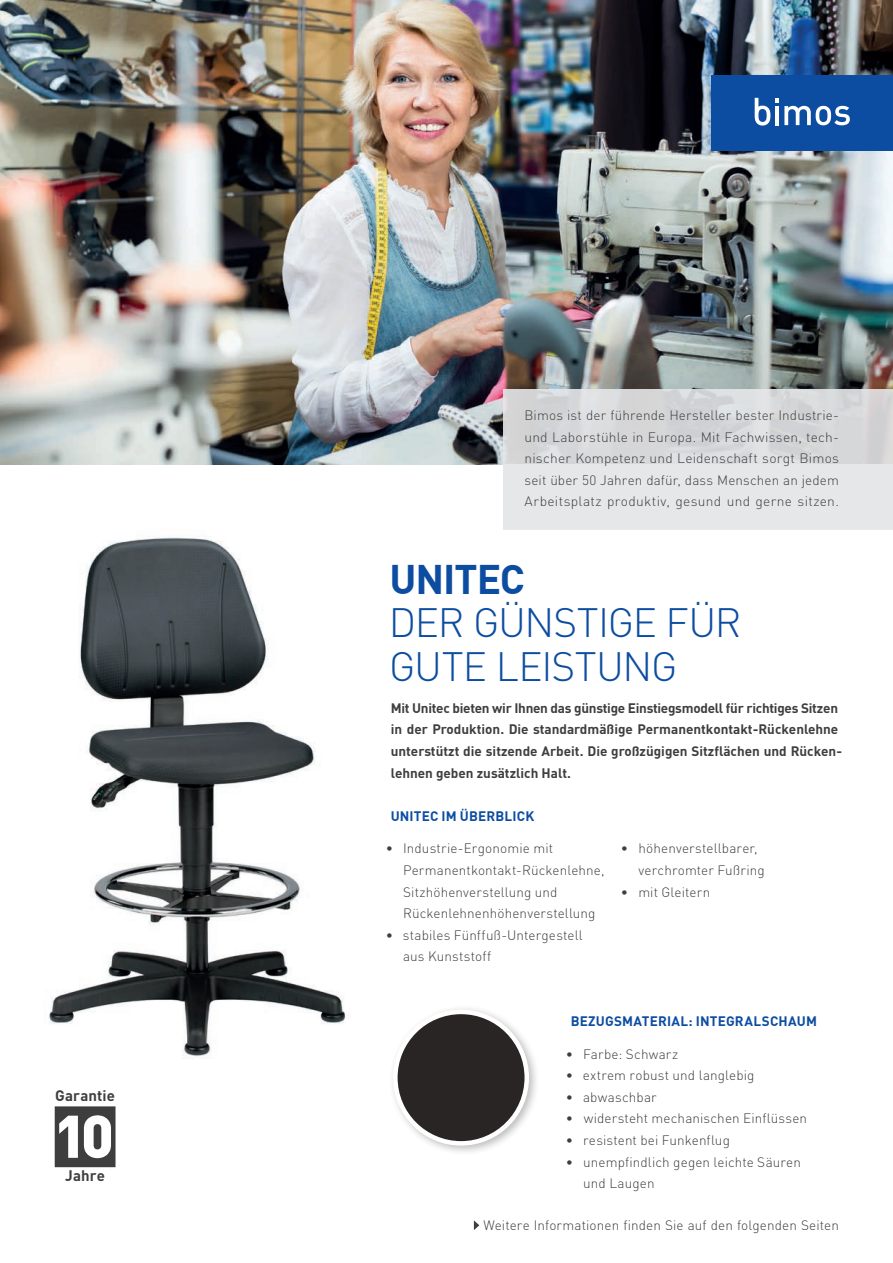
<style>
.page{position:relative;width:893px;height:1263px;background:#fff}
.page>*{position:absolute;margin:0;border:0;box-sizing:border-box;transform-origin:0 0}
.t1{font:300 40.5px/43.2px "DIN";letter-spacing:-.03em;color:#0d4da1}
.t2{font:700 40.5px "DIN";letter-spacing:-.03em;color:#0d4da1}
.t3{font:700 15px "DIN";letter-spacing:.01em;color:#3e3e3f}
.t4{font:300 13.5px/21.6px "DIN";letter-spacing:.01em;color:#3e3e3f}
.t5{font:700 13.5px/21.6px "DIN";color:#3e3e3f}
.t6{font:700 13.5px "DIN";letter-spacing:.015em;color:#0d4da1}
</style>
<div class="page">
<img style="left:48px;top:536px;width:298px;height:523px">
<img style="left:0;top:0;width:893px;height:464px">
<div style="left:388px;top:1004px;width:152px;height:153px;background:#231f20;opacity:.3"></div>
<div style="left:395px;top:1012px;width:132px;height:131px;background:#2a2525;border-radius:50%"></div>
<div style="left:393px;top:1010px;width:136px;height:135px;border:4px solid #fff;border-radius:50%"></div>
<div style="left:711px;top:76px;width:182px;height:75px;background:#0d4da1"></div>
<svg style="left:755px;top:98px;width:95px;height:28px"></svg>
<svg style="left:474px;top:1220px;width:5px;height:10px"></svg>
<svg style="left:55px;top:1106px;width:61px;height:61px"></svg>
<div style="left:503px;top:389px;width:390px;height:140px;background:linear-gradient(to bottom,#d2d3d5,#e9eaec)"></div>
<p class="t3" style="left:55px;top:1086px;width:61px">Garantie</p>
<p class="t3" style="left:65px;top:1166px;width:41px">Jahre</p>
<p class="t4" style="left:524px;top:404px;width:316px;text-align:justify">Bimos ist der führende Hersteller bester Industrie&shy;und Laborstühle in Europa. Mit Fachwissen, tech&shy;nischer Kompetenz und Leidenschaft sorgt Bimos seit über 50 Jahren dafür, dass Menschen an jedem Arbeitsplatz produktiv, gesund und gerne sitzen.</p>
<h1 class="t2" style="left:390px;top:553px;width:137px">UNITEC</h1>
<h1 class="t1" style="left:389px;top:601px;width:354px">DER GÜNSTIGE FÜR<br>GUTE LEISTUNG</h1>
<p class="t5" style="left:391px;top:697px;width:453px">Mit Unitec bieten wir Ihnen das günstige Einstiegsmodell für richtiges Sitzen in der Produktion. Die standardmäßige Permanentkontakt-Rückenlehne unterstützt die sitzende Arbeit. Die großzügigen Sitzflächen und Rücken&shy;lehnen geben zusätzlich Halt.</p>
<p class="t6" style="left:391px;top:807px;width:145px">UNITEC IM ÜBERBLICK</p>
<p class="t4" style="left:403px;top:837px;width:203px;text-indent:-17px">• Industrie-Ergonomie mit<br>Permanentkontakt-Rückenlehne,<br>Sitzhöhenverstellung und<br>Rückenlehnenhöhenverstellung</p>
<p class="t4" style="left:403px;top:924px;width:181px;text-indent:-17px">• stabiles Fünffuß-Untergestell aus Kunststoff</p>
<p class="t4" style="left:639px;top:837px;width:128px;text-indent:-18px">• höhenverstellbarer, verchromter Fußring</p>
<p class="t4" style="left:621px;top:881px;width:91px">• mit Gleitern</p>
<p class="t6" style="left:571px;top:1012px;width:248px">BEZUGSMATERIAL: INTEGRALSCHAUM</p>
<p class="t4" style="left:566px;top:1043px;width:114px">• Farbe: Schwarz</p>
<p class="t4" style="left:566px;top:1064px;width:190px">• extrem robust und langlebig</p>
<p class="t4" style="left:566px;top:1086px;width:92px">• abwaschbar</p>
<p class="t4" style="left:566px;top:1107px;width:243px">• widersteht mechanischen Einflüssen</p>
<p class="t4" style="left:566px;top:1129px;width:166px">• resistent bei Funkenflug</p>
<p class="t4" style="left:583px;top:1151px;width:219px;text-indent:-17px">• unempfindlich gegen leichte Säuren und Laugen</p>
<p class="t4" style="left:483px;top:1214px;width:357px">Weitere Informationen finden Sie auf den folgenden Seiten</p>
</div>
